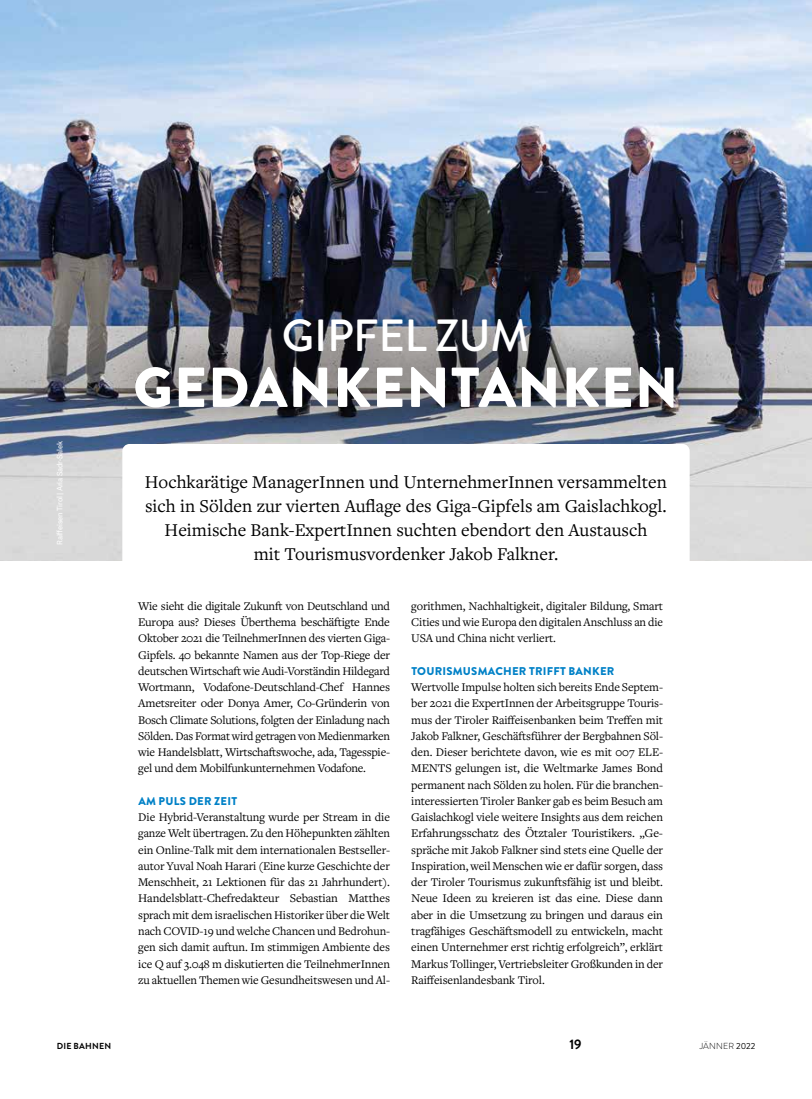
<style>
.page{position:relative;width:812px;height:1099px;background:#fff}
.page>*{position:absolute;margin:0;border:0;box-sizing:border-box;transform-origin:0 0}
.t1{font:900 56.25px "Brandon Grotesque";letter-spacing:.02em;color:#fff}
.t2{font:500 45px "Brandon Grotesque";letter-spacing:-.01em;color:#fff}
.t3{font:18.75px/23.8px "Freight Text Pro";color:#000;text-align:center}
.t4{font:700 13.75px "Brandon Grotesque";color:#000}
.t5{font:12.25px/16.2px "Freight Text Pro";letter-spacing:-.01em;color:#000;text-align:justify}
.t6{font:900 11.25px "Brandon Grotesque";letter-spacing:.02em;color:#0081c7}
.t7{font:300 8.75px "Brandon Grotesque";letter-spacing:.02em;color:#000}
.t8{font:700 8.75px "Brandon Grotesque";letter-spacing:.02em;color:#000}
.t9{font:7.5px "Adelle Sans";letter-spacing:-.01em;color:#fff}
.s1{font-weight:400}
</style>
<div class="page">
<img style="left:0;top:0;width:811px;height:561px">
<div style="left:87px;top:268px;width:637px;height:189px;background:#000;opacity:.75"></div>
<div style="left:122px;top:444px;width:567px;height:133px;background:#fff;border-radius:7px"></div>
<p class="t9" style="left:54px;top:545px;width:106px;rotate:-90deg">Raiffeisen Tirol | Aria Sadr-Salek</p>
<h2 class="t2" style="left:282px;top:304px;width:249px">GIPFEL ZUM</h2>
<h1 class="t1" style="left:133px;top:348px;width:546px">GEDANKENTANKEN</h1>
<p class="t3" style="left:145px;top:470px;width:523px">Hochkarätige ManagerInnen und UnternehmerInnen versammelten sich in Sölden zur vierten Auflage des Giga-Gipfels am Gaislachkogl.<br>Heimische Bank-ExpertInnen suchten ebendort den Austausch<br>mit Tourismusvordenker Jakob Falkner.</p>
<p class="t5" style="left:138px;top:597px;width:253px">Wie sieht die digitale Zukunft von Deutschland und Europa aus? Dieses Überthema beschäftigte Ende Oktober 2021 die TeilnehmerInnen des vierten Giga-Gipfels. 40 bekannte Namen aus der Top-Riege der deutschen Wirtschaft wie Audi-Vorständin Hildegard Wortmann, Vodafone-Deutschland-Chef Hannes Ametsreiter oder Donya Amer, Co-Gründerin von Bosch Climate Solutions, folgten der Einladung nach Sölden. Das Format wird getragen von Medienmarken wie Handelsblatt, Wirtschaftswoche, ada, Tagesspie&shy;gel und dem Mobilfunkunternehmen Vodafone.</p>
<p class="t6" style="left:138px;top:793px;width:100px">AM PULS DER ZEIT</p>
<p class="t5" style="left:138px;top:808px;width:253px">Die Hybrid-Veranstaltung wurde per Stream in die ganze Welt übertragen. Zu den Höhepunkten zählten ein Online-Talk mit dem internationalen Bestseller&shy;autor Yuval Noah Harari (Eine kurze Geschichte der Menschheit, 21 Lektionen für das 21 Jahrhundert).<br>Handelsblatt-Chefredakteur Sebastian Matthes sprach mit dem israelischen Historiker über die Welt nach COVID-19 und welche Chancen und Bedrohun&shy;gen sich damit auftun. Im stimmigen Ambiente des ice Q auf 3.048 m diskutierten die TeilnehmerInnen zu aktuellen Themen wie Gesundheitswesen und Al-</p>
<p class="t5" style="left:411px;top:597px;width:253px">gorithmen, Nachhaltigkeit, digitaler Bildung, Smart Cities und wie Europa den digitalen Anschluss an die USA und China nicht verliert.</p>
<p class="t6" style="left:411px;top:663px;width:204px">TOURISMUSMACHER TRIFFT BANKER</p>
<p class="t5" style="left:411px;top:678px;width:253px">Wertvolle Impulse holten sich bereits Ende Septem&shy;ber 2021 die ExpertInnen der Arbeitsgruppe Touris&shy;mus der Tiroler Raiffeisenbanken beim Treffen mit Jakob Falkner, Geschäftsführer der Bergbahnen Söl&shy;den. Dieser berichtete davon, wie es mit 007 ELE-MENTS gelungen ist, die Weltmarke James Bond permanent nach Sölden zu holen. Für die branchen&shy;interessierten Tiroler Banker gab es beim Besuch am Gaislachkogl viele weitere Insights aus dem reichen Erfahrungsschatz des Ötztaler Touristikers. „Ge&shy;spräche mit Jakob Falkner sind stets eine Quelle der Inspiration, weil Menschen wie er dafür sorgen, dass der Tiroler Tourismus zukunftsfähig ist und bleibt.<br>Neue Ideen zu kreieren ist das eine. Diese dann aber in die Umsetzung zu bringen und daraus ein tragfähiges Geschäftsmodell zu entwickeln, macht einen Unternehmer erst richtig erfolgreich”, erklärt Markus Tollinger, Vertriebsleiter Großkunden in der Raiffeisenlandesbank Tirol.</p>
<p class="t8" style="left:57px;top:1039px;width:56px">DIE BAHNEN</p>
<p class="t4" style="left:569px;top:1034px;width:14px">19</p>
<p class="t7" style="left:699px;top:1039px;width:57px">JÄNNER <span class="s1">2022</span></p>
</div>
